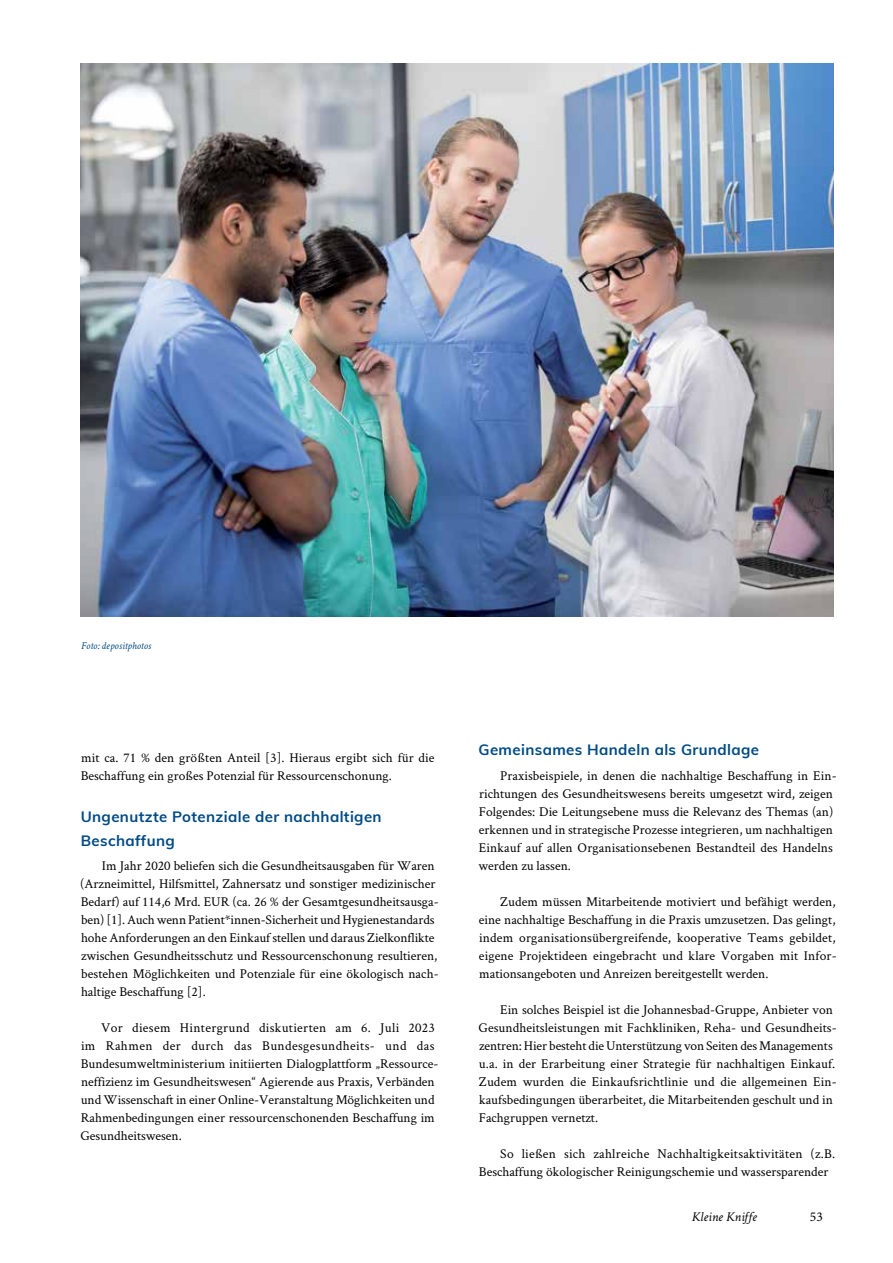
<style>
.page{position:relative;width:893px;height:1263px;background:#fff}
.page>*{position:absolute;margin:0;border:0;box-sizing:border-box;transform-origin:0 0}
.t1{font:700 15px/24px "Muli";letter-spacing:.025em;color:#004a85}
.t2{font:13.5px/18px "Crimson Text";color:#000}
.t3{font:italic 13.5px "Crimson Text";color:#000}
.t4{font:13.5px "Minion Pro";color:#000}
.t5{font:italic 10.5px "Crimson Text";color:#004a85}
</style>
<div class="page">
<img style="left:80px;top:64px;width:753px;height:552px">
<p class="t5" style="left:81px;top:640px;width:72px">Foto: depositphotos</p>
<p class="t2" style="left:81px;top:748px;width:355px">mit ca. 71 % den größten Anteil [3]. Hieraus ergibt sich für die<br>Beschaffung ein großes Potenzial für Ressourcenschonung.</p>
<p class="t1" style="left:81px;top:803px;width:302px">Ungenutzte Potenziale der nachhaltigen<br>Beschaffung</p>
<p class="t2" style="left:80px;top:856px;width:360px;text-indent:22px">Im Jahr 2020 beliefen sich die Gesundheitsausgaben für Waren (Arzneimittel, Hilfsmittel, Zahnersatz und sonstiger medizinischer Bedarf) auf 114,6 Mrd. EUR (ca. 26 % der Gesamtgesundheitsausga&shy;ben) [1]. Auch wenn Patient*innen-Sicherheit und Hygienestandards hohe Anforderungen an den Einkauf stellen und daraus Zielkonflikte zwischen Gesundheitsschutz und Ressourcenschonung resultieren, bestehen Möglichkeiten und Potenziale für eine ökologisch nach&shy;haltige Beschaffung [2].</p>
<p class="t2" style="left:80px;top:1018px;width:360px;text-indent:21px">Vor diesem Hintergrund diskutierten am 6. Juli 2023 im Rahmen der durch das Bundesgesundheits- und das Bundesumweltministerium initiierten Dialogplattform „Ressource&shy;neffizienz im Gesundheitswesen“ Agierende aus Praxis, Verbänden und Wissenschaft in einer Online-Veranstaltung Möglichkeiten und Rahmenbedingungen einer ressourcenschonenden Beschaffung im Gesundheitswesen.</p>
<p class="t1" style="left:479px;top:737px;width:282px">Gemeinsames Handeln als Grundlage</p>
<p class="t2" style="left:479px;top:766px;width:360px;text-indent:21px">Praxisbeispiele, in denen die nachhaltige Beschaffung in Ein&shy;richtungen des Gesundheitswesens bereits umgesetzt wird, zeigen Folgendes: Die Leitungsebene muss die Relevanz des Themas (an) erkennen und in strategische Prozesse integrieren, um nachhaltigen Einkauf auf allen Organisationsebenen Bestandteil des Handelns werden zu lassen.</p>
<p class="t2" style="left:479px;top:892px;width:359px;text-align:justify;text-indent:21px">Zudem müssen Mitarbeitende motiviert und befähigt werden, eine nachhaltige Beschaffung in die Praxis umzusetzen. Das gelingt, indem organisationsübergreifende, kooperative Teams gebildet, eigene Projektideen eingebracht und klare Vorgaben mit Infor&shy;mationsangeboten und Anreizen bereitgestellt werden.</p>
<p class="t2" style="left:479px;top:1000px;width:360px;text-indent:22px">Ein solches Beispiel ist die Johannesbad-Gruppe, Anbieter von Gesundheitsleistungen mit Fachkliniken, Reha- und Gesundheits&shy;zentren: Hier besteht die Unterstützung von Seiten des Managements u.a. in der Erarbeitung einer Strategie für nachhaltigen Einkauf.<br>Zudem wurden die Einkaufsrichtlinie und die allgemeinen Ein&shy;kaufsbedingungen überarbeitet, die Mitarbeitenden geschult und in Fachgruppen vernetzt.</p>
<p class="t2" style="left:479px;top:1144px;width:358px;text-indent:21px">So ließen sich zahlreiche Nachhaltigkeitsaktivitäten (z.B.<br>Beschaffung ökologischer Reinigungschemie und wassersparender</p>
<p class="t3" style="left:692px;top:1209px;width:67px">Kleine Kniffe</p>
<p class="t4" style="left:810px;top:1208px;width:14px">53</p>
</div>
